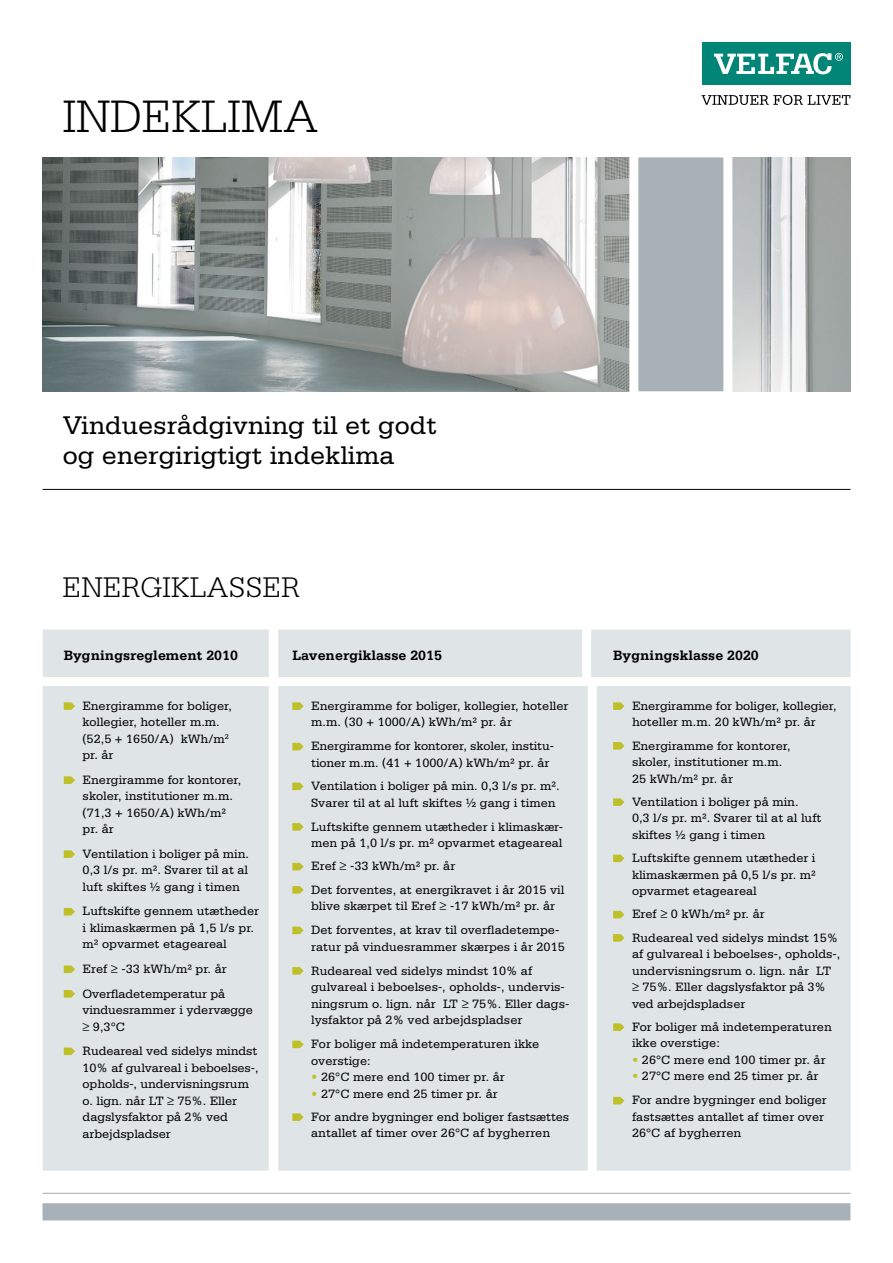
<style>
.page{position:relative;width:893px;height:1263px;background:#fff}
.page>*{position:absolute;margin:0;border:0;box-sizing:border-box;transform-origin:0 0}
.t1{font:300 48px "Serifa";color:#000}
.t2{font:300 30px "Serifa";letter-spacing:.01em;color:#000}
.t3{font:27px/30px "Serifa";color:#000}
.t4{font:700 14.25px "Serifa";color:#000}
.t5{font:12.75px/16.5px "Serifa";color:#000}
.s1{color:#bfbf2a}
</style>
<div class="page">
<div style="left:601px;top:690px;width:250px;height:481px;background:#dfe4e7"></div>
<div style="left:282px;top:690px;width:319px;height:481px;background:#dfe4e7"></div>
<div style="left:42px;top:690px;width:240px;height:481px;background:#dfe4e7"></div>
<div style="left:702px;top:43px;width:148px;height:42px;background:#008576"></div>
<svg style="left:714px;top:53px;width:129px;height:21px"></svg>
<svg style="left:702px;top:95px;width:148px;height:10px"></svg>
<hr style="left:43px;top:489px;width:807px;height:1px;background:#000">
<hr style="left:43px;top:1193px;width:807px;height:1px;background:#a7b1b7">
<div style="left:43px;top:1203px;width:807px;height:17px;background:#a7b1b7"></div>
<img style="left:43px;top:157px;width:807px;height:234px">
<svg style="left:625px;top:157px;width:112px;height:235px;background:#b6bec2"></svg>
<svg style="left:64px;top:702px;width:11px;height:8px"></svg>
<svg style="left:64px;top:776px;width:11px;height:8px"></svg>
<svg style="left:64px;top:850px;width:11px;height:8px"></svg>
<svg style="left:64px;top:908px;width:11px;height:7px"></svg>
<svg style="left:64px;top:965px;width:11px;height:8px"></svg>
<svg style="left:64px;top:990px;width:11px;height:7px"></svg>
<svg style="left:64px;top:1047px;width:11px;height:8px"></svg>
<svg style="left:292px;top:702px;width:12px;height:8px"></svg>
<svg style="left:292px;top:743px;width:12px;height:7px"></svg>
<svg style="left:292px;top:783px;width:12px;height:7px"></svg>
<svg style="left:292px;top:823px;width:12px;height:8px"></svg>
<svg style="left:292px;top:863px;width:12px;height:7px"></svg>
<svg style="left:292px;top:886px;width:12px;height:8px"></svg>
<svg style="left:292px;top:927px;width:12px;height:7px"></svg>
<svg style="left:292px;top:967px;width:12px;height:8px"></svg>
<svg style="left:292px;top:1041px;width:12px;height:7px"></svg>
<svg style="left:292px;top:1113px;width:12px;height:8px"></svg>
<svg style="left:42px;top:629px;width:809px;height:61px"></svg>
<svg style="left:613px;top:702px;width:11px;height:8px"></svg>
<svg style="left:613px;top:742px;width:11px;height:8px"></svg>
<svg style="left:613px;top:798px;width:11px;height:8px"></svg>
<svg style="left:613px;top:855px;width:11px;height:7px"></svg>
<svg style="left:613px;top:911px;width:11px;height:7px"></svg>
<svg style="left:613px;top:934px;width:11px;height:8px"></svg>
<svg style="left:613px;top:1023px;width:11px;height:8px"></svg>
<svg style="left:613px;top:1097px;width:11px;height:7px"></svg>
<h1 class="t1" style="left:63px;top:89px;width:257px">INDEKLIMA</h1>
<h3 class="t3" style="left:63px;top:410px;width:376px">Vinduesrådgivning til et godt og energirigtigt indeklima</h3>
<h2 class="t2" style="left:63px;top:571px;width:20px">ENE</h2>
<h2 class="t2" style="left:122px;top:571px;width:58px">RGIKLA</h2>
<h2 class="t2" style="left:229px;top:571px;width:72px">SSER</h2>
<p class="t4" style="left:64px;top:647px;width:176px">Bygningsreglement 2010</p>
<p class="t5" style="left:82px;top:697px;width:151px">Energiramme for boliger, kollegier, hoteller m.m. (52,5 + 1650/A) kWh/m<sup>2 </sup>pr. år</p>
<p class="t5" style="left:83px;top:771px;width:160px">Energiramme for kontorer, skoler, institutioner m.m. (71,3 + 1650/A) kWh/m² pr. år</p>
<p class="t5" style="left:83px;top:845px;width:168px;text-align:justify">Ventilation i boliger på min.<br>0,3 l/s pr. m². Svarer til at al luft skiftes ½ gang i timen</p>
<p class="t5" style="left:83px;top:903px;width:178px">Luftskifte gennem utætheder i klimaskærmen på 1,5 l/s pr. m² opvarmet etageareal</p>
<p class="t5" style="left:82px;top:956px;width:146px;line-height:24.6px">Eref ≥ -33 kWh/m² pr. år<br>Overfladetemperatur på</p>
<p class="t5" style="left:82px;top:1001px;width:172px">vinduesrammer i ydervægge ≥ 9,3°C</p>
<p class="t5" style="left:83px;top:1042px;width:177px">Rudeareal ved sidelys mindst<br>10% af gulvareal i beboelses-, opholds-, undervisningsrum o. lign. når LT ≥ 75%. Eller dagslysfaktor på 2% ved arbejdspladser</p>
<p class="t4" style="left:292px;top:647px;width:151px">Lavenergiklasse 2015</p>
<p class="t5" style="left:311px;top:697px;width:259px">Energiramme for boliger, kollegier, hoteller m.m. (30 + 1000/A) kWh/m² pr. år</p>
<p class="t5" style="left:311px;top:738px;width:243px">Energiramme for kontorer, skoler, institu&shy;tioner m.m. (41 + 1000/A) kWh/m² pr. år</p>
<p class="t5" style="left:311px;top:778px;width:250px">Ventilation i boliger på min. 0,3 l/s pr. m².<br>Svarer til at al luft skiftes ½ gang i timen</p>
<p class="t5" style="left:311px;top:818px;width:253px">Luftskifte gennem utætheder i klimaskær&shy;men på 1,0 l/s pr. m² opvarmet etageareal</p>
<p class="t5" style="left:311px;top:854px;width:255px;line-height:23.2px">Eref ≥ -33 kWh/m² pr. år<br>Det forventes, at energikravet i år 2015 vil</p>
<p class="t5" style="left:311px;top:894px;width:248px;line-height:24px">blive skærpet til Eref ≥ -17 kWh/m² pr. år<br>Det forventes, at krav til overfladetempe-</p>
<p class="t5" style="left:311px;top:934px;width:255px;line-height:24px">ratur på vinduesrammer skærpes i år 2015<br>Rudeareal ved sidelys mindst 10% af</p>
<p class="t5" style="left:311px;top:979px;width:260px">gulvareal i beboelses-, opholds-, undervis&shy;ningsrum o. lign. når LT ≥ 75%. Eller dags&shy;lysfaktor på 2% ved arbejdspladser</p>
<p class="t5" style="left:311px;top:1036px;width:230px">For boliger må indetemperaturen ikke overstige:</p>
<p class="t5" style="left:311px;top:1069px;width:195px"><span class="s1">•</span> 26°C mere end 100 timer pr. år</p>
<p class="t5" style="left:311px;top:1082px;width:260px;line-height:23.2px"><span class="s1">•</span> 27°C mere end 25 timer pr. år<br>For andre bygninger end boliger fastsættes</p>
<p class="t5" style="left:311px;top:1125px;width:240px">antallet af timer over 26°C af bygherren</p>
<p class="t4" style="left:613px;top:647px;width:147px">Bygningsklasse 2020</p>
<p class="t5" style="left:632px;top:697px;width:206px">Energiramme for boliger, kollegier, hoteller m.m. 20 kWh/m² pr. år</p>
<p class="t5" style="left:632px;top:737px;width:160px">Energiramme for kontorer, skoler, institutioner m.m.<br>25 kWh/m² pr. år</p>
<p class="t5" style="left:632px;top:793px;width:191px">Ventilation i boliger på min.<br>0,3 l/s pr. m². Svarer til at al luft skiftes ½ gang i timen</p>
<p class="t5" style="left:632px;top:850px;width:185px;text-align:justify">Luftskifte gennem utætheder i klimaskærmen på 0,5 l/s pr. m² opvarmet etageareal</p>
<p class="t5" style="left:632px;top:902px;width:208px;line-height:23.2px">Eref ≥ 0 kWh/m² pr. år<br>Rudeareal ved sidelys mindst 15%</p>
<p class="t5" style="left:632px;top:946px;width:210px">af gulvareal i beboelses-, opholds-, undervisningsrum o. lign. når LT ≥ 75%. Eller dagslysfaktor på 3% ved arbejdspladser</p>
<p class="t5" style="left:632px;top:1018px;width:201px">For boliger må indetemperaturen ikke overstige:</p>
<p class="t5" style="left:632px;top:1051px;width:195px"><span class="s1">•</span> 26°C mere end 100 timer pr. år</p>
<p class="t5" style="left:632px;top:1064px;width:196px;line-height:24px"><span class="s1">•</span> 27°C mere end 25 timer pr. år<br>For andre bygninger end boliger</p>
<p class="t5" style="left:632px;top:1108px;width:194px">fastsættes antallet af timer over<br>26°C af bygherren</p>
</div>
